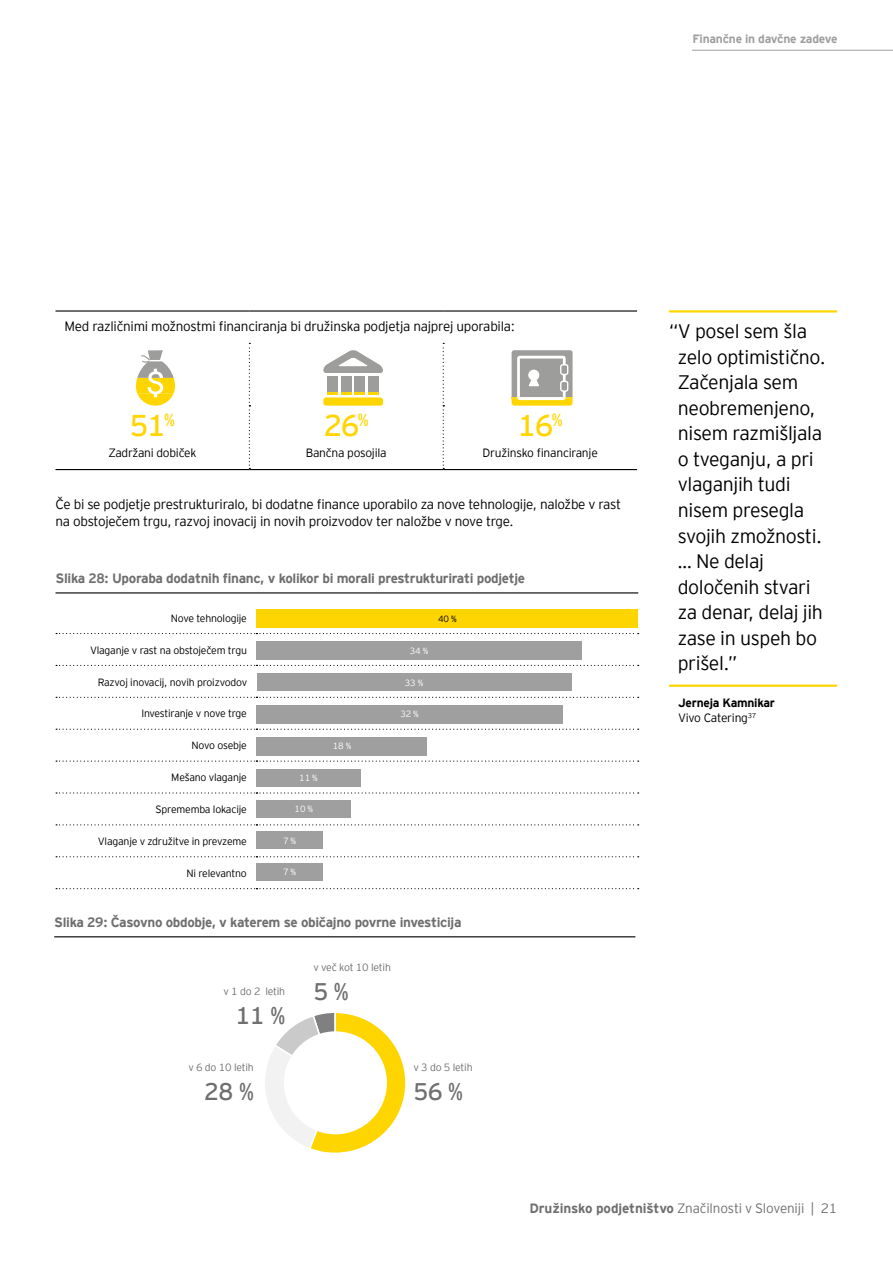
<style>
.page{position:relative;width:893px;height:1263px;background:#fff}
.page>*{position:absolute;margin:0;border:0;box-sizing:border-box;transform-origin:0 0}
.t1{font:30px "EY Interstate";color:#ffd500}
.t2{font:24px "EY Interstate";color:#706f6f}
.t3{font:300 19.5px/25.5px "EY Interstate";letter-spacing:-.02em;color:#000}
.t4{font:300 13.5px/16.5px "EY Interstate";letter-spacing:-.02em;color:#000}
.t5{font:700 13.5px "EY Interstate";letter-spacing:-.025em;color:#706f6f}
.t6{font:300 13.5px "EY Interstate";letter-spacing:-.015em;color:#706f6f}
.t7{font:300 12px "EY Interstate";letter-spacing:-.02em;color:#000}
.t8{font:700 12px/15px "EY Interstate";letter-spacing:-.02em;color:#000}
.t9{font:700 12px "EY Interstate";letter-spacing:-.02em;color:#9f9f9f}
.t10{font:300 10.5px "EY Interstate";letter-spacing:-.02em;color:#000}
.t11{font:300 10.5px "EY Interstate";letter-spacing:-.02em;color:#706f6f}
.t12{font:300 9px "EY Interstate";letter-spacing:-.02em;color:#fff}
.t13{font:300 9px "EY Interstate";color:#000}
.s1{font-weight:300}
.s2{font-weight:700}
</style>
<div class="page">
<hr style="left:692px;top:50px;width:201px;height:1px;background:#9f9f9f">
<hr style="left:669px;top:310px;width:168px;height:3px;background:#ffd500">
<hr style="left:669px;top:685px;width:168px;height:2px;background:#ffd500">
<svg style="left:249px;top:343px;width:1px;height:126px"></svg>
<svg style="left:443px;top:343px;width:1px;height:126px"></svg>
<hr style="left:56px;top:469px;width:193px;height:1px;background:#000">
<hr style="left:249px;top:469px;width:194px;height:1px;background:#000">
<hr style="left:443px;top:469px;width:194px;height:1px;background:#000">
<hr style="left:56px;top:310px;width:193px;height:2px;background:#000">
<hr style="left:249px;top:310px;width:194px;height:2px;background:#000">
<hr style="left:443px;top:310px;width:194px;height:2px;background:#000">
<svg style="left:136px;top:350px;width:39px;height:56px"></svg>
<svg style="left:323px;top:350px;width:60px;height:23px"></svg>
<div style="left:368px;top:376px;width:11px;height:17px;background:#9d9d9c"></div>
<div style="left:355px;top:376px;width:10px;height:17px;background:#9d9d9c"></div>
<div style="left:341px;top:376px;width:11px;height:17px;background:#9d9d9c"></div>
<div style="left:327px;top:376px;width:11px;height:17px;background:#9d9d9c"></div>
<div style="left:323px;top:397px;width:60px;height:9px;background:#ffd500;border-radius:3px"></div>
<svg style="left:327px;top:393px;width:52px;height:2px"></svg>
<svg style="left:511px;top:350px;width:62px;height:56px"></svg>
<svg style="left:56px;top:633px;width:583px;height:1px"></svg>
<svg style="left:56px;top:665px;width:583px;height:1px"></svg>
<svg style="left:56px;top:697px;width:583px;height:1px"></svg>
<svg style="left:56px;top:729px;width:583px;height:1px"></svg>
<svg style="left:56px;top:760px;width:583px;height:2px"></svg>
<svg style="left:56px;top:792px;width:583px;height:1px"></svg>
<svg style="left:56px;top:824px;width:583px;height:1px"></svg>
<svg style="left:56px;top:856px;width:583px;height:1px"></svg>
<svg style="left:56px;top:888px;width:583px;height:1px"></svg>
<div style="left:256px;top:609px;width:382px;height:18px;background:#ffd500"></div>
<div style="left:256px;top:641px;width:326px;height:18px;background:#9f9f9f"></div>
<div style="left:256px;top:674px;width:315px;height:17px;background:#9f9f9f"></div>
<div style="left:256px;top:705px;width:307px;height:18px;background:#9f9f9f"></div>
<div style="left:256px;top:737px;width:171px;height:18px;background:#9f9f9f"></div>
<div style="left:256px;top:800px;width:95px;height:18px;background:#9f9f9f"></div>
<div style="left:256px;top:832px;width:67px;height:17px;background:#9f9f9f"></div>
<div style="left:256px;top:863px;width:67px;height:17px;background:#9f9f9f"></div>
<div style="left:256px;top:769px;width:105px;height:17px;background:#9f9f9f"></div>
<hr style="left:56px;top:592px;width:582px;height:1px;background:#000">
<hr style="left:54px;top:936px;width:581px;height:1px;background:#000">
<svg style="left:265px;top:1013px;width:141px;height:140px"></svg>
<p class="t9" style="left:692px;top:31px;width:147px">Finančne in davčne zadeve</p>
<p class="t4" style="left:64px;top:317px;width:452px">Med različnimi možnostmi financiranja bi družinska podjetja najprej uporabila:</p>
<h1 class="t1" style="left:518px;top:404px;width:47px">16<sup>%</sup></h1>
<p class="t7" style="left:482px;top:444px;width:117px">Družinsko financiranje</p>
<p class="t4" style="left:56px;top:495px;width:567px">Če bi se podjetje prestrukturiralo, bi dodatne finance uporabilo za nove tehnologije, naložbe v rast na obstoječem trgu, razvoj inovacij in novih proizvodov ter naložbe v nove trge.</p>
<h1 class="t1" style="left:130px;top:404px;width:47px">51<sup>%</sup></h1>
<p class="t7" style="left:108px;top:444px;width:90px">Zadržani dobiček</p>
<h1 class="t1" style="left:324px;top:404px;width:47px">26<sup>%</sup></h1>
<p class="t7" style="left:306px;top:444px;width:82px">Bančna posojila</p>
<p class="t5" style="left:56px;top:569px;width:471px">Slika 28: Uporaba dodatnih financ, v kolikor bi morali prestrukturirati podjetje</p>
<p class="t10" style="left:171px;top:610px;width:78px">Nove tehnologije</p>
<p class="t10" style="left:90px;top:642px;width:158px">Vlaganje v rast na obstoječem trgu</p>
<p class="t10" style="left:98px;top:674px;width:151px">Razvoj inovacij, novih proizvodov</p>
<p class="t10" style="left:141px;top:706px;width:107px">Investiranje v nove trge</p>
<p class="t10" style="left:192px;top:738px;width:57px">Novo osebje</p>
<p class="t10" style="left:171px;top:770px;width:77px">Mešano vlaganje</p>
<p class="t10" style="left:156px;top:802px;width:93px">Sprememba lokacije</p>
<p class="t10" style="left:98px;top:834px;width:150px">Vlaganje v združitve in prevzeme</p>
<p class="t10" style="left:186px;top:866px;width:62px">Ni relevantno</p>
<p class="t12" style="left:299px;top:771px;width:20px">11 %</p>
<p class="t12" style="left:295px;top:803px;width:20px">10 %</p>
<p class="t12" style="left:283px;top:834px;width:15px">7 %</p>
<p class="t12" style="left:283px;top:865px;width:15px">7 %</p>
<p class="t12" style="left:333px;top:740px;width:20px">18 %</p>
<p class="t12" style="left:410px;top:644px;width:20px">34 %</p>
<p class="t12" style="left:405px;top:676px;width:20px">33 %</p>
<p class="t12" style="left:400px;top:708px;width:20px">32 %</p>
<p class="t13" style="left:438px;top:612px;width:20px">40 %</p>
<p class="t5" style="left:54px;top:913px;width:409px">Slika 29: Časovno obdobje, v katerem se običajno povrne investicija</p>
<p class="t11" style="left:313px;top:960px;width:79px">v več kot 10 letih</p>
<p class="t11" style="left:223px;top:984px;width:63px">v 1 do 2 letih</p>
<h2 class="t2" style="left:313px;top:974px;width:37px">5 %</h2>
<h2 class="t2" style="left:236px;top:998px;width:51px">11 %</h2>
<p class="t11" style="left:188px;top:1060px;width:67px">v 6 do 10 letih</p>
<h2 class="t2" style="left:204px;top:1074px;width:51px">28 %</h2>
<p class="t11" style="left:413px;top:1060px;width:61px">v 3 do 5 letih</p>
<h2 class="t2" style="left:413px;top:1074px;width:51px">56 %</h2>
<h3 class="t3" style="left:678px;top:318px;width:150px;text-indent:-9px">“V posel sem šla zelo optimistično.<br>Začenjala sem neobremenjeno, nisem razmišljala o tveganju, a pri vlaganjih tudi nisem presegla svojih zmožnosti. … Ne delaj določenih stvari za denar, delaj jih zase in uspeh bo prišel.”</h3>
<p class="t8" style="left:678px;top:695px;width:98px">Jerneja Kamnikar<br><span class="s1">Vivo Catering</span><sup>37</sup></p>
<p class="t6" style="left:529px;top:1199px;width:309px"><span class="s2">Družinsko podjetništvo</span> Značilnosti v Sloveniji | 21</p>
</div>
